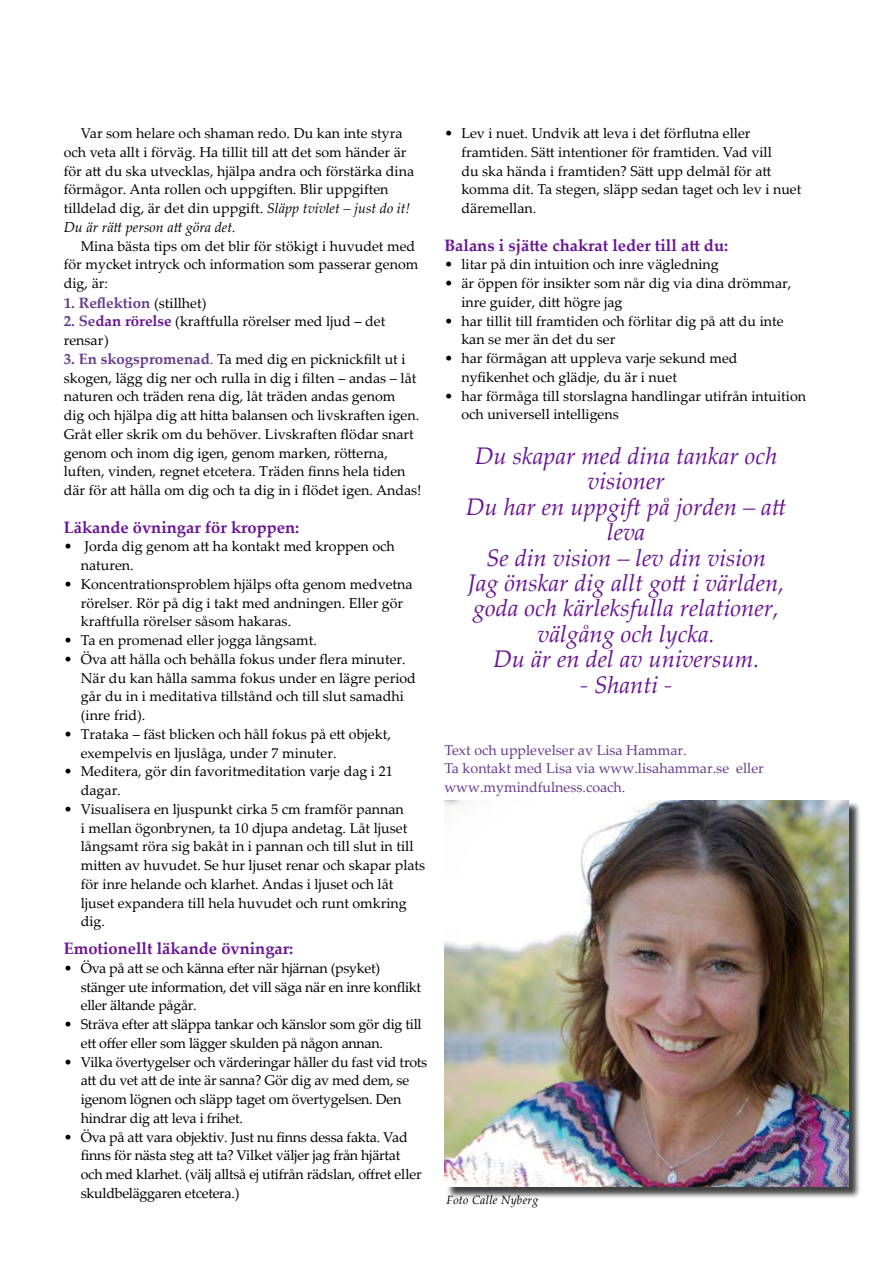
<style>
.page{position:relative;width:893px;height:1263px;background:#fff}
.page>*{position:absolute;margin:0;border:0;box-sizing:border-box;transform-origin:0 0}
.t1{font:italic 24px/25.5px "Palatino Linotype";color:#691493;text-align:center}
.t2{font:700 16.5px "Palatino Linotype";color:#691493}
.t3{font:700 15px "Palatino Linotype";color:#673a8e}
.t4{font:14.25px/18.8px "Palatino Linotype";color:#000}
.t5{font:14.25px/18.8px "Palatino Linotype";letter-spacing:-.02em;color:#000}
.t6{font:14.25px/18.8px "Palatino Linotype";color:#673a8e}
.t7{font:italic 12px "Palatino Linotype";letter-spacing:.02em;color:#000}
.s1{font-style:italic}
.s2{font-weight:400;font-size:14.25px;color:#000}
.s3{font-weight:700;font-size:15px;color:#673a8e}
.s4{font-weight:700;font-size:15px;color:#691493}
.s5{color:#691493}
</style>
<div class="page">
<div style="left:446px;top:801px;width:415px;height:398px;background:#000;opacity:.75"></div>
<img style="left:444px;top:800px;width:404px;height:386px">
<p class="t4" style="left:64px;top:123px;width:352px;text-indent:17px">Var som helare och shaman redo. Du kan inte styra och veta allt i förväg. Ha tillit till att det som händer är för att du ska utvecklas, hjälpa andra och förstärka dina förmågor. Anta rollen och uppgiften. Blir uppgiften tilldelad dig, är det din uppgift. <span class="s1">Släpp tvivlet – just do it!<br>Du är rätt person att göra det.</span></p>
<p class="t4" style="left:64px;top:236px;width:356px;text-indent:17px">Mina bästa tips om det blir för stökigt i huvudet med för mycket intryck och information som passerar genom dig, är:</p>
<p class="t3" style="left:64px;top:292px;width:144px">1. Reflektion <span class="s2">(stillhet)</span></p>
<p class="t4" style="left:64px;top:311px;width:323px"><span class="s3">2. Se</span><span class="s4">dan rörelse</span> (kraftfulla rörelser med ljud – det rensar)</p>
<p class="t4" style="left:64px;top:349px;width:359px"><span class="s3">3. En skogspromenad</span><span class="s5">.</span> Ta med dig en picknickfilt ut i skogen, lägg dig ner och rulla in dig i filten – andas – låt naturen och träden rena dig, låt träden andas genom<br>dig och hjälpa dig att hitta balansen och livskraften igen.<br>Gråt eller skrik om du behöver. Livskraften flödar snart genom och inom dig igen, genom marken, rötterna, luften, vinden, regnet etcetera. Träden finns hela tiden där för att hålla om dig och ta dig in i flödet igen. Andas!</p>
<p class="t2" style="left:64px;top:515px;width:237px">Läkande övningar för kroppen:</p>
<p class="t4" style="left:81px;top:536px;width:316px;text-indent:-17px">• Jorda dig genom att ha kontakt med kroppen och naturen.</p>
<p class="t4" style="left:81px;top:574px;width:333px;text-indent:-17px">• Koncentrationsproblem hjälps ofta genom medvetna rörelser. Rör på dig i takt med andningen. Eller gör kraftfulla rörelser såsom hakaras.</p>
<p class="t4" style="left:64px;top:630px;width:255px">• Ta en promenad eller jogga långsamt.</p>
<p class="t4" style="left:81px;top:649px;width:337px;text-indent:-17px">• Öva att hålla och behålla fokus under flera minuter.<br>När du kan hålla samma fokus under en lägre period går du in i meditativa tillstånd och till slut samadhi (inre frid).</p>
<p class="t4" style="left:81px;top:724px;width:312px;text-indent:-17px">• Trataka – fäst blicken och håll fokus på ett objekt, exempelvis en ljuslåga, under 7 minuter.</p>
<p class="t4" style="left:81px;top:761px;width:314px;text-indent:-17px">• Meditera, gör din favoritmeditation varje dag i 21 dagar.</p>
<p class="t4" style="left:81px;top:799px;width:346px;text-indent:-17px">• Visualisera en ljuspunkt cirka 5 cm framför pannan<br>i mellan ögonbrynen, ta 10 djupa andetag. Låt ljuset långsamt röra sig bakåt in i pannan och till slut in till mitten av huvudet. Se hur ljuset renar och skapar plats för inre helande och klarhet. Andas i ljuset och låt ljuset expandera till hela huvudet och runt omkring dig.</p>
<p class="t2" style="left:64px;top:937px;width:231px">Emotionellt läkande övningar:</p>
<p class="t5" style="left:81px;top:958px;width:342px;text-indent:-17px">• Öva på att se och känna efter när hjärnan (psyket) stänger ute information, det vill säga när en inre konflikt eller ältande pågår.</p>
<p class="t5" style="left:81px;top:1014px;width:342px;text-indent:-17px">• Sträva efter att släppa tankar och känslor som gör dig till ett offer eller som lägger skulden på någon annan.</p>
<p class="t5" style="left:81px;top:1052px;width:348px;text-indent:-17px">• Vilka övertygelser och värderingar håller du fast vid trots att du vet att de inte är sanna? Gör dig av med dem, se igenom lögnen och släpp taget om övertygelsen. Den hindrar dig att leva i frihet.</p>
<p class="t5" style="left:81px;top:1127px;width:343px;text-indent:-17px">• Öva på att vara objektiv. Just nu finns dessa fakta. Vad finns för nästa steg att ta? Vilket väljer jag från hjärtat och med klarhet. (välj alltså ej utifrån rädslan, offret eller skuldbeläggaren etcetera.)</p>
<p class="t4" style="left:461px;top:123px;width:342px;text-indent:-17px">• Lev i nuet. Undvik att leva i det förflutna eller framtiden. Sätt intentioner för framtiden. Vad vill<br>du ska hända i framtiden? Sätt upp delmål för att komma dit. Ta stegen, släpp sedan taget och lev i nuet däremellan.</p>
<p class="t2" style="left:444px;top:233px;width:285px">Balans i sjätte chakrat leder till att du:</p>
<p class="t4" style="left:444px;top:254px;width:276px">• litar på din intuition och inre vägledning</p>
<p class="t4" style="left:461px;top:273px;width:332px;text-indent:-17px">• är öppen för insikter som når dig via dina drömmar, inre guider, ditt högre jag</p>
<p class="t4" style="left:461px;top:311px;width:324px;text-indent:-17px">• har tillit till framtiden och förlitar dig på att du inte kan se mer än det du ser</p>
<p class="t4" style="left:461px;top:348px;width:278px;text-indent:-17px">• har förmågan att uppleva varje sekund med nyfikenhet och glädje, du är i nuet</p>
<p class="t4" style="left:461px;top:386px;width:346px;text-indent:-17px">• har förmåga till storslagna handlingar utifrån intuition och universell intelligens</p>
<h1 class="t1" style="left:466px;top:442px;width:322px">Du skapar med dina tankar och visioner<br>Du har en uppgift på jorden – att leva<br>Se din vision – lev din vision<br>Jag önskar dig allt gott i världen, goda och kärleksfulla relationer, välgång och lycka.<br>Du är en del av universum.</h1>
<h1 class="t1" style="left:580px;top:671px;width:93px">- Shanti -</h1>
<p class="t6" style="left:444px;top:740px;width:321px">Text och upplevelser av Lisa Hammar.<br>Ta kontakt med Lisa via www.lisahammar.se eller www.mymindfulness.coach.</p>
<p class="t7" style="left:446px;top:1191px;width:94px">Foto Calle Nyberg</p>
</div>
